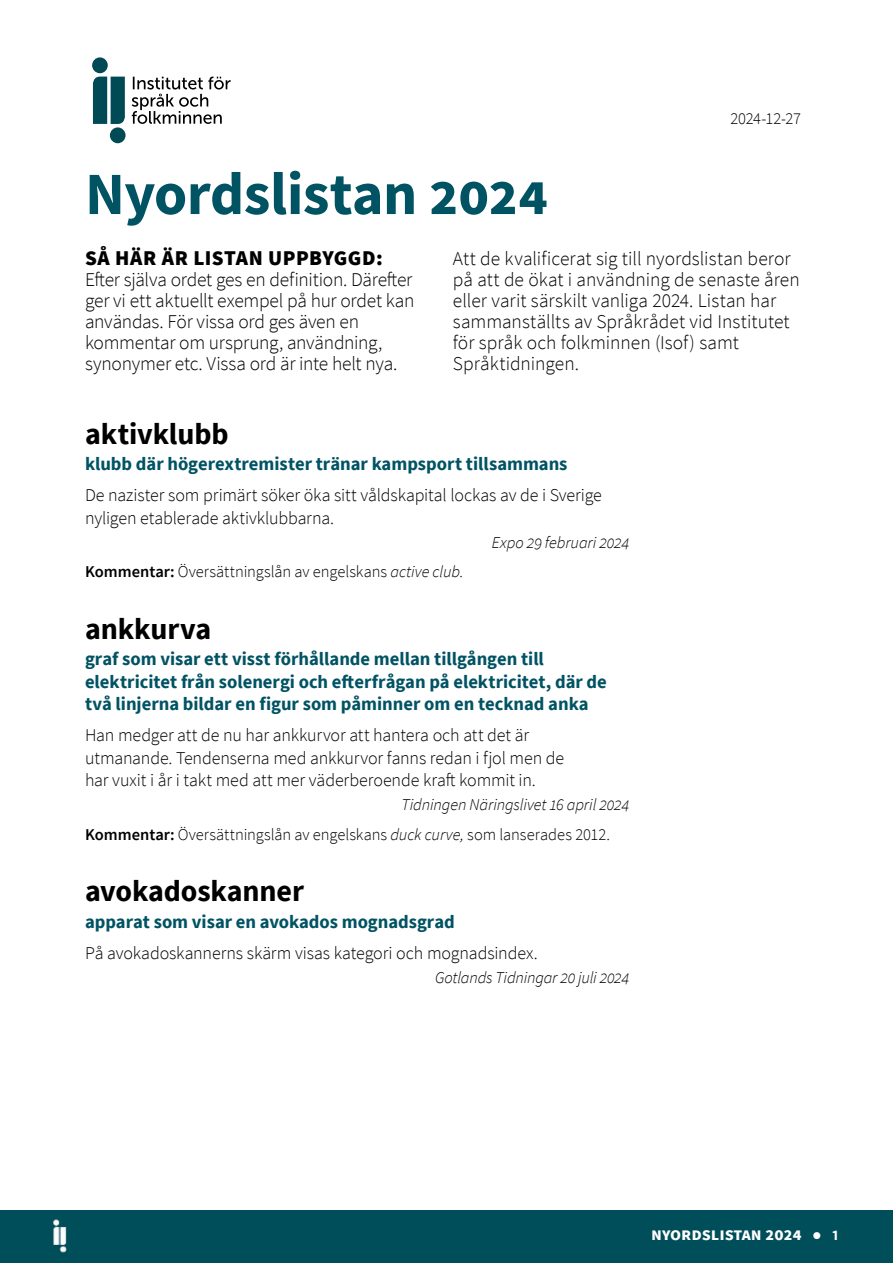
<style>
.page{position:relative;width:893px;height:1263px;background:#fff}
.page>*{position:absolute;margin:0;border:0;box-sizing:border-box;transform-origin:0 0}
.t1{font:700 60px "Source Sans Pro";letter-spacing:-.01em;color:#005363}
.Rubrik_2{font:700 30px "Source Sans Pro";letter-spacing:-.005em;color:#000}
.Fakta_bröd_-_kommentar{font:900 21px "Source Sans Pro";letter-spacing:.025em;color:#000}
.Fakta_bröd_-_kommentar-2{font:300 19.5px/21px "Source Sans Pro";letter-spacing:-.005em;color:#000}
.Fakta_bröd_-_fet__definition{font:700 18.6px/22.5px "Source Sans Pro";color:#005363}
.Citat{font:300 18px/22.5px "Source Sans Pro";letter-spacing:-.01em;color:#000}
.t2{font:700 18px "Source Sans Pro";color:#fff}
.Fakta_bröd_-_kommentar-3{font:300 16.5px "Source Sans Pro";letter-spacing:-.005em;color:#000}
.Citatkälla{font:italic 300 16.5px "Source Sans Pro";letter-spacing:-.01em;color:#000}
.s1{font-weight:600}
.s2{font-style:italic}
</style>
<div class="page">
<div style="left:0;top:1210px;width:893px;height:53px;background:#004e5a"></div>
<img style="left:53px;top:1219px;width:14px;height:34px">
<div style="left:110px;top:127px;width:16px;height:16px;background:#004a55;border-radius:50%"></div>
<div style="left:92px;top:57px;width:16px;height:16px;background:#004a55;border-radius:50%"></div>
<svg style="left:93px;top:77px;width:32px;height:47px;background:#1f606a"></svg>
<svg style="left:132px;top:77px;width:99px;height:47px"></svg>
<p class="t1" style="left:85px;top:153px;width:465px">Nyordslistan 2024</p>
<p class="Fakta_bröd_-_kommentar-3" style="left:730px;top:108px;width:72px">2024-12-27</p>
<p class="Fakta_bröd_-_kommentar" style="left:85px;top:243px;width:299px">SÅ HÄR ÄR LISTAN UPPBYGGD:</p>
<p class="Fakta_bröd_-_kommentar-2" style="left:85px;top:269px;width:331px">Efter själva ordet ges en definition. Därefter ger vi ett aktuellt exempel på hur ordet kan användas. För vissa ord ges även en kommentar om ursprung, användning,</p>
<p class="Fakta_bröd_-_kommentar-2" style="left:85px;top:353px;width:314px">synonymer etc. Vissa ord är inte helt nya.</p>
<p class="Fakta_bröd_-_kommentar-2" style="left:453px;top:248px;width:348px">Att de kvalificerat sig till nyordslistan beror på att de ökat i användning de senaste åren eller varit särskilt vanliga 2024. Listan har sammanställts av Språkrådet vid Institutet för språk och folkminnen (Isof) samt</p>
<p class="Fakta_bröd_-_kommentar-2" style="left:453px;top:353px;width:128px">Språktidningen.</p>
<h2 class="Rubrik_2" style="left:85px;top:413px;width:145px">aktivklubb</h2>
<p class="Fakta_bröd_-_fet__definition" style="left:85px;top:452px;width:484px">klubb där högerextremister tränar kampsport tillsammans</p>
<p class="Citat" style="left:85px;top:484px;width:518px">De nazister som primärt söker öka sitt våldskapital lockas av de i Sverige nyligen etablerade aktivklubbarna.</p>
<p class="Citatkälla" style="left:492px;top:532px;width:139px">Expo 29 februari 2024</p>
<p class="Fakta_bröd_-_kommentar-3" style="left:85px;top:561px;width:380px"><span class="s1">Kommentar:</span> Översättningslån av engelskans <span class="s2">active club.</span></p>
<h2 class="Rubrik_2" style="left:85px;top:608px;width:128px">ankkurva</h2>
<p class="Fakta_bröd_-_fet__definition" style="left:85px;top:648px;width:523px">graf som visar ett visst förhållande mellan tillgången till elektricitet från solenergi och efterfrågan på elektricitet, där de två linjerna bildar en figur som påminner om en tecknad anka</p>
<p class="Citat" style="left:85px;top:724px;width:481px">Han medger att de nu har ankkurvor att hantera och att det är utmanande. Tendenserna med ankkurvor fanns redan i fjol men de har vuxit i år i takt med att mer väderberoende kraft kommit in.</p>
<p class="Citatkälla" style="left:402px;top:794px;width:229px">Tidningen Näringslivet 16 april 2024</p>
<p class="Fakta_bröd_-_kommentar-3" style="left:85px;top:824px;width:526px"><span class="s1">Kommentar:</span> Översättningslån av engelskans <span class="s2">duck curve,</span> som lanserades 2012.</p>
<h2 class="Rubrik_2" style="left:85px;top:871px;width:220px">avokadoskanner</h2>
<p class="Fakta_bröd_-_fet__definition" style="left:85px;top:910px;width:371px">apparat som visar en avokados mognadsgrad</p>
<p class="Citat" style="left:85px;top:942px;width:454px">På avokadoskannerns skärm visas kategori och mognadsindex.</p>
<p class="Citatkälla" style="left:435px;top:967px;width:196px">Gotlands Tidningar 20 juli 2024</p>
<p class="t2" style="left:651px;top:1222px;width:189px">nyordslistan 2024 ● <span class="s1">1</span></p>
</div>
